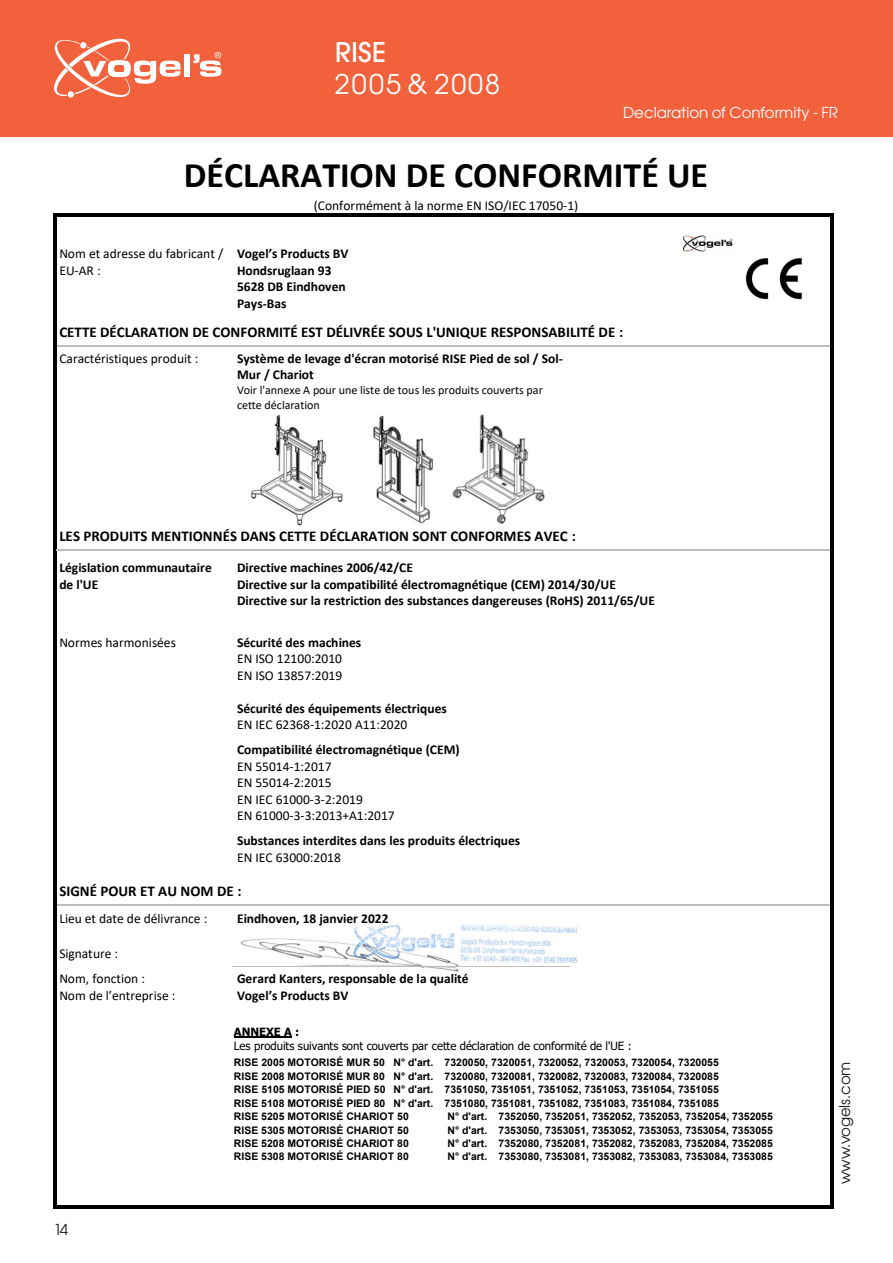
<style>
.page{position:relative;width:893px;height:1263px;background:#fff}
.page>*{position:absolute;margin:0;border:0;box-sizing:border-box;transform-origin:0 0}
.t1{font:700 36px "Calibri";color:#000}
.t2{font:27px "Avant Garde Gothic Bk ITC";letter-spacing:.075em;color:#fff}
.t3{font:27px "Avant Garde Gothic Md ITC";color:#fff}
.t4{font:700 15px "Calibri";color:#000}
.t5{font:15px "Avant Garde Gothic Bk ITC";color:#fff}
.t6{font:15px "Avant Garde Gothic Bk ITC";letter-spacing:-.01em;color:#231f20}
.t7{font:700 13.5px/16.5px "Calibri";color:#000}
.t8{font:13.5px/16.5px "Calibri";color:#000}
.t9{font:12px/14.7px "Calibri";letter-spacing:-.005em;color:#000}
.t10{font:11.4px/14.1px "Tahoma";color:#000}
.t11{font:700 10.5px/13.4px "Arial";color:#000;text-align:justify}
.s1{font-weight:700}
.s2{font-weight:400}
</style>
<div class="page">
<div style="left:0;top:0;width:893px;height:136px;background:#f1613c"></div>
<svg style="left:54px;top:39px;width:127px;height:59px"></svg>
<div style="left:184px;top:54px;width:6px;height:22px;background:#fff"></div>
<svg style="left:193px;top:52px;width:28px;height:25px"></svg>
<img style="left:240px;top:923px;width:338px;height:49px">
<img style="left:373px;top:415px;width:60px;height:109px">
<img style="left:251px;top:415px;width:92px;height:110px">
<img style="left:452px;top:414px;width:93px;height:110px">
<svg style="left:54px;top:213px;width:3px;height:8px"></svg>
<hr style="left:57px;top:213px;width:176px;height:4px;background:#000">
<svg style="left:233px;top:213px;width:3px;height:4px"></svg>
<hr style="left:236px;top:213px;width:334px;height:4px;background:#000">
<svg style="left:570px;top:213px;width:3px;height:4px"></svg>
<hr style="left:573px;top:213px;width:257px;height:4px;background:#000">
<svg style="left:830px;top:213px;width:3px;height:8px"></svg>
<hr style="left:54px;top:221px;width:3px;height:20px;background:#000">
<hr style="left:830px;top:221px;width:3px;height:20px;background:#000">
<svg style="left:54px;top:241px;width:3px;height:4px"></svg>
<svg style="left:830px;top:241px;width:3px;height:4px"></svg>
<hr style="left:54px;top:245px;width:3px;height:71px;background:#000">
<hr style="left:830px;top:245px;width:3px;height:71px;background:#000">
<svg style="left:54px;top:316px;width:3px;height:4px"></svg>
<svg style="left:830px;top:316px;width:3px;height:4px"></svg>
<hr style="left:54px;top:320px;width:3px;height:25px;background:#000">
<hr style="left:830px;top:320px;width:3px;height:25px;background:#000">
<svg style="left:54px;top:345px;width:3px;height:5px"></svg>
<hr style="left:57px;top:345px;width:176px;height:2px;background:#bfbfbf">
<hr style="left:234px;top:345px;width:336px;height:2px;background:#bfbfbf">
<hr style="left:571px;top:345px;width:259px;height:2px;background:#bfbfbf">
<svg style="left:830px;top:345px;width:3px;height:5px"></svg>
<hr style="left:54px;top:350px;width:3px;height:114px;background:#000">
<hr style="left:830px;top:350px;width:3px;height:114px;background:#000">
<svg style="left:54px;top:464px;width:3px;height:5px"></svg>
<svg style="left:830px;top:464px;width:3px;height:5px"></svg>
<hr style="left:54px;top:469px;width:3px;height:80px;background:#000">
<hr style="left:830px;top:469px;width:3px;height:80px;background:#000">
<hr style="left:57px;top:549px;width:773px;height:2px;background:#bfbfbf">
<svg style="left:54px;top:549px;width:3px;height:11px"></svg>
<svg style="left:830px;top:549px;width:3px;height:11px"></svg>
<hr style="left:54px;top:560px;width:3px;height:70px;background:#000">
<hr style="left:830px;top:560px;width:3px;height:70px;background:#000">
<svg style="left:54px;top:630px;width:3px;height:4px"></svg>
<svg style="left:830px;top:630px;width:3px;height:4px"></svg>
<hr style="left:54px;top:634px;width:3px;height:103px;background:#000">
<hr style="left:830px;top:634px;width:3px;height:103px;background:#000">
<svg style="left:54px;top:737px;width:3px;height:4px"></svg>
<svg style="left:830px;top:737px;width:3px;height:4px"></svg>
<hr style="left:54px;top:741px;width:3px;height:87px;background:#000">
<hr style="left:830px;top:741px;width:3px;height:87px;background:#000">
<svg style="left:54px;top:828px;width:3px;height:4px"></svg>
<svg style="left:830px;top:828px;width:3px;height:4px"></svg>
<hr style="left:54px;top:832px;width:3px;height:37px;background:#000">
<hr style="left:830px;top:832px;width:3px;height:37px;background:#000">
<svg style="left:54px;top:869px;width:3px;height:5px"></svg>
<svg style="left:830px;top:869px;width:3px;height:5px"></svg>
<hr style="left:54px;top:874px;width:3px;height:30px;background:#000">
<hr style="left:830px;top:874px;width:3px;height:30px;background:#000">
<svg style="left:54px;top:904px;width:3px;height:5px"></svg>
<hr style="left:57px;top:904px;width:176px;height:1px;background:#bfbfbf">
<hr style="left:234px;top:904px;width:596px;height:1px;background:#bfbfbf">
<svg style="left:830px;top:904px;width:3px;height:5px"></svg>
<hr style="left:54px;top:909px;width:3px;height:21px;background:#000">
<hr style="left:830px;top:909px;width:3px;height:21px;background:#000">
<svg style="left:54px;top:930px;width:3px;height:4px"></svg>
<svg style="left:830px;top:930px;width:3px;height:4px"></svg>
<hr style="left:54px;top:934px;width:3px;height:32px;background:#000">
<hr style="left:830px;top:934px;width:3px;height:32px;background:#000">
<svg style="left:54px;top:966px;width:3px;height:4px"></svg>
<hr style="left:233px;top:966px;width:337px;height:1px;background:#bfbfbf">
<svg style="left:830px;top:966px;width:3px;height:4px"></svg>
<hr style="left:54px;top:970px;width:3px;height:235px;background:#000">
<hr style="left:57px;top:1205px;width:176px;height:3px;background:#000">
<hr style="left:235px;top:1205px;width:595px;height:3px;background:#000">
<hr style="left:830px;top:970px;width:3px;height:235px;background:#000">
<img style="left:683px;top:235px;width:50px;height:17px">
<hr style="left:234px;top:1036px;width:58px;height:1px;background:#000">
<img style="left:745px;top:259px;width:58px;height:41px">
<p class="t3" style="left:335px;top:35px;width:53px">RISE</p>
<p class="t2" style="left:335px;top:67px;width:167px">2005 &amp; 2008</p>
<p class="t5" style="left:623px;top:104px;width:216px">Declaration of Conformity - FR</p>
<p class="t1" style="left:184px;top:150px;width:526px">DÉCLARATION DE CONFORMITÉ UE</p>
<p class="t8" style="left:314px;top:197px;width:266px">(Conformément à la norme EN ISO/IEC 17050-1)</p>
<p class="t8" style="left:59px;top:245px;width:165px">Nom et adresse du fabricant /<br>EU-AR :</p>
<p class="t7" style="left:237px;top:245px;width:113px">Vogel’s Products BV<br>Hondsruglaan 93<br>5628 DB Eindhoven<br>Pays-Bas</p>
<p class="t4" style="left:59px;top:322px;width:566px">CETTE DÉCLARATION DE CONFORMITÉ EST DÉLIVRÉE SOUS L'UNIQUE RESPONSABILITÉ DE :</p>
<p class="t8" style="left:59px;top:349px;width:141px">Caractéristiques produit :</p>
<p class="t7" style="left:237px;top:350px;width:327px">Système de levage d'écran motorisé RISE Pied de sol / Sol-<br>Mur / Chariot</p>
<p class="t9" style="left:237px;top:382px;width:307px">Voir l'annexe A pour une liste de tous les produits couverts par cette déclaration</p>
<p class="t4" style="left:59px;top:525px;width:518px">LES PRODUITS MENTIONNÉS DANS CETTE DÉCLARATION SONT CONFORMES AVEC :</p>
<p class="t7" style="left:59px;top:559px;width:154px">Législation communautaire de l'UE</p>
<p class="t7" style="left:237px;top:559px;width:419px">Directive machines 2006/42/CE<br>Directive sur la compatibilité électromagnétique (CEM) 2014/30/UE<br>Directive sur la restriction des substances dangereuses (RoHS) 2011/65/UE</p>
<p class="t8" style="left:59px;top:634px;width:118px">Normes harmonisées</p>
<p class="t8" style="left:237px;top:634px;width:126px"><span class="s1">Sécurité des machines<br></span>EN ISO 12100:2010<br>EN ISO 13857:2019</p>
<p class="t7" style="left:237px;top:700px;width:211px">Sécurité des équipements électriques<br><span class="s2">EN IEC 62368-1:2020 A11:2020</span></p>
<p class="t8" style="left:237px;top:741px;width:224px"><span class="s1">Compatibilité électromagnétique (CEM)<br></span>EN 55014-1:2017<br>EN 55014-2:2015<br>EN IEC 61000-3-2:2019<br>EN 61000-3-3:2013+A1:2017</p>
<p class="t7" style="left:237px;top:832px;width:285px">Substances interdites dans les produits électriques<br><span class="s2">EN IEC 63000:2018</span></p>
<p class="t4" style="left:59px;top:880px;width:184px">SIGNÉ POUR ET AU NOM DE :</p>
<p class="t8" style="left:59px;top:909px;width:150px">Lieu et date de délivrance :</p>
<p class="t7" style="left:237px;top:910px;width:153px">Eindhoven, 18 janvier 2022</p>
<p class="t8" style="left:59px;top:941px;width:87px;line-height:25px">Signature :<br>Nom, fonction :</p>
<p class="t8" style="left:59px;top:986px;width:118px">Nom de l’entreprise :</p>
<p class="t7" style="left:237px;top:970px;width:233px">Gerard Kanters, responsable de la qualité<br>Vogel’s Products BV</p>
<p class="t10" style="left:234px;top:1025px;width:399px"><span class="s1">ANNEXE A :<br></span>Les produits suivants sont couverts par cette déclaration de conformité de l'UE :</p>
<p class="t11" style="left:234px;top:1056px;width:486px">RISE 2005 MOTORISÉ MUR 50 N° d'art. 7320050, 7320051, 7320052, 7320053, 7320054, 7320055<br>RISE 2008 MOTORISÉ MUR 80 N° d'art. 7320080, 7320081, 7320082, 7320083, 7320084, 7320085<br>RISE 5105 MOTORISÉ PIED 50 N° d'art. 7351050, 7351051, 7351052, 7351053, 7351054, 7351055<br>RISE 5108 MOTORISÉ PIED 80 N° d'art. 7351080, 7351081, 7351082, 7351083, 7351084, 7351085<br>RISE 5205 MOTORISÉ CHARIOT 50</p>
<p class="t11" style="left:447px;top:1110px;width:327px">N° d'art. 7352050, 7352051, 7352052, 7352053, 7352054, 7352055</p>
<p class="t6" style="left:54px;top:1220px;width:16px">14</p>
<p class="t11" style="left:234px;top:1123px;width:176px">RISE 5305 MOTORISÉ CHARIOT 50</p>
<p class="t11" style="left:447px;top:1123px;width:327px">N° d'art. 7353050, 7353051, 7353052, 7353053, 7353054, 7353055</p>
<p class="t11" style="left:234px;top:1137px;width:176px">RISE 5208 MOTORISÉ CHARIOT 80</p>
<p class="t11" style="left:447px;top:1137px;width:327px">N° d'art. 7352080, 7352081, 7352082, 7352083, 7352084, 7352085</p>
<p class="t11" style="left:234px;top:1150px;width:176px">RISE 5308 MOTORISÉ CHARIOT 80</p>
<p class="t11" style="left:447px;top:1150px;width:327px">N° d'art. 7353080, 7353081, 7353082, 7353083, 7353084, 7353085</p>
<h3 class="t6" style="left:835px;top:1184px;width:124px;rotate:-90deg">www.vogels.com</h3>
</div>
